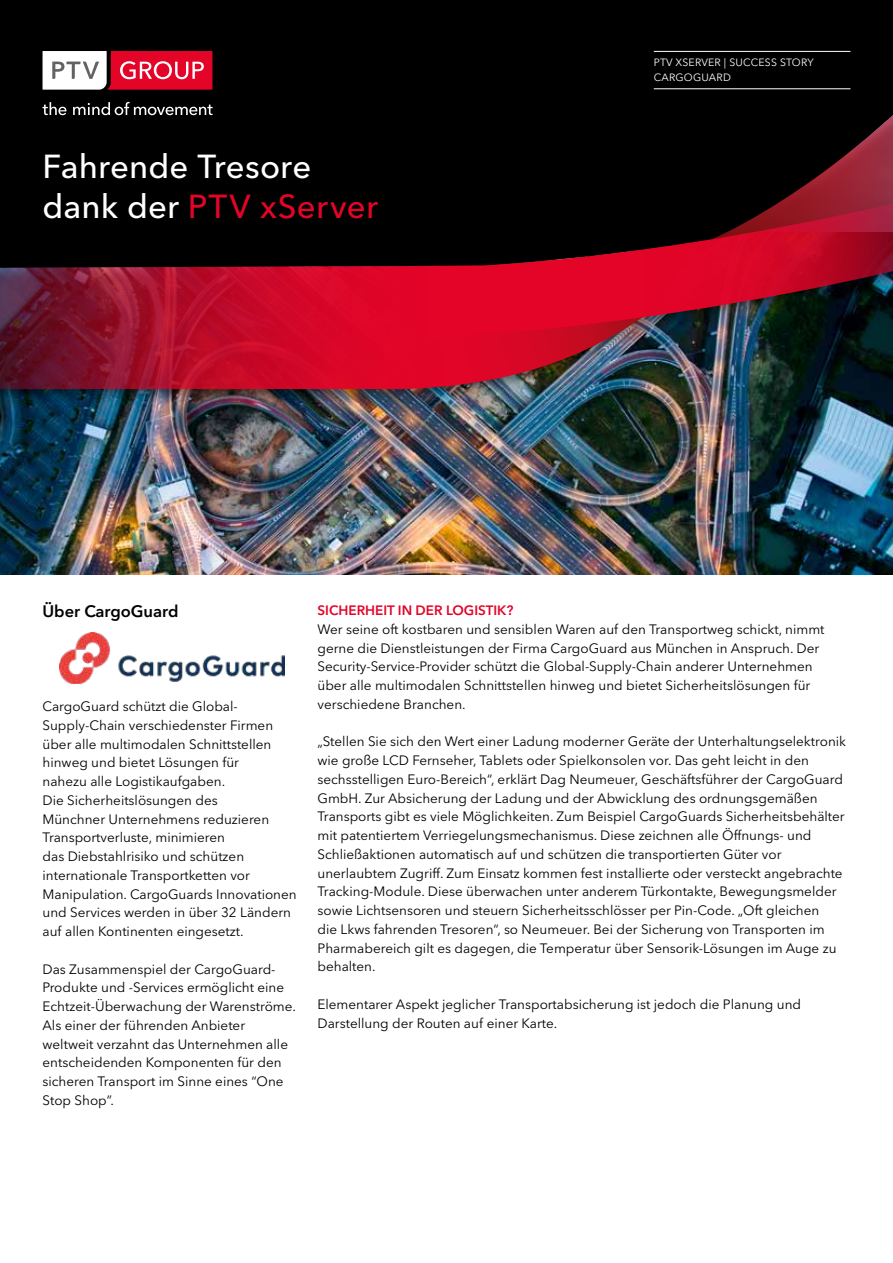
<style>
.page{position:relative;width:893px;height:1263px;background:#fff}
.page>*{position:absolute;margin:0;border:0;box-sizing:border-box;transform-origin:0 0}
.t1{font:500 33px/39.6px "Avenir Next LT Pro";letter-spacing:.005em;color:#fff}
.t2{font:600 16.5px "Avenir Next LT Pro";color:#000}
.t3{font:13.5px/18.8px "Avenir Next LT Pro";color:#000}
.t4{font:600 13.5px "Avenir Next LT Pro";color:#e40428}
.t5{font:10.5px/15px "Avenir Next LT Pro";letter-spacing:.02em;color:#fff}
.s1{color:#e40428}
</style>
<div class="page">
<img style="left:0;top:403px;width:893px;height:171px">
<div style="left:0;top:0;width:893px;height:100px;background:#000"></div>
<div style="left:0;top:100px;width:893px;height:303px;background:#000;opacity:.45"></div>
<div style="left:709px;top:104px;width:184px;height:28px;background:#000"></div>
<img style="left:0;top:384px;width:648px;height:5px">
<svg style="left:0;top:132px;width:893px;height:252px;background:#540b18"></svg>
<svg style="left:43px;top:51px;width:169px;height:39px"></svg>
<svg style="left:43px;top:102px;width:23px;height:13px"></svg>
<svg style="left:73px;top:102px;width:140px;height:13px;background:#424242"></svg>
<hr style="left:654px;top:88px;width:196px;height:1px;background:#fff">
<hr style="left:654px;top:51px;width:196px;height:1px;background:#fff">
<img style="left:59px;top:633px;width:225px;height:50px">
<h1 class="t1" style="left:43px;top:147px;width:337px">Fahrende Tresore dank der <span class="s1">PTV xServer</span></h1>
<p class="t5" style="left:654px;top:54px;width:161px">PTV XSERVER | SUCCESS STORY<br>CARGOGUARD</p>
<p class="t2" style="left:43px;top:602px;width:137px">Über CargoGuard</p>
<p class="t3" style="left:43px;top:697px;width:256px">CargoGuard schützt die Global-Supply-Chain verschiedenster Firmen über alle multimodalen Schnittstellen hinweg und bietet Lösungen für<br>nahezu alle Logistikaufgaben.<br>Die Sicherheitslösungen des<br>Münchner Unternehmens reduzieren Transportverluste, minimieren<br>das Diebstahlrisiko und schützen internationale Transportketten vor Manipulation. CargoGuards Innovationen und Services werden in über 32 Ländern auf allen Kontinenten eingesetzt.</p>
<p class="t3" style="left:43px;top:959px;width:255px">Das Zusammenspiel der CargoGuard-Produkte und -Services ermöglicht eine Echtzeit-Überwachung der Warenströme.<br>Als einer der führenden Anbieter weltweit verzahnt das Unternehmen alle entscheidenden Komponenten für den sicheren Transport im Sinne eines “One Stop Shop”.</p>
<p class="t4" style="left:317px;top:602px;width:198px">SICHERHEIT IN DER LOGISTIK?</p>
<p class="t3" style="left:317px;top:620px;width:509px">Wer seine oft kostbaren und sensiblen Waren auf den Transportweg schickt, nimmt gerne die Dienstleistungen der Firma CargoGuard aus München in Anspruch. Der Security-Service-Provider schützt die Global-Supply-Chain anderer Unternehmen über alle multimodalen Schnittstellen hinweg und bietet Sicherheitslösungen für verschiedene Branchen.</p>
<p class="t3" style="left:317px;top:732px;width:530px">„Stellen Sie sich den Wert einer Ladung moderner Geräte der Unterhaltungselektronik wie große LCD Fernseher, Tablets oder Spielkonsolen vor. Das geht leicht in den sechsstelligen Euro-Bereich“, erklärt Dag Neumeuer, Geschäftsführer der CargoGuard GmbH. Zur Absicherung der Ladung und der Abwicklung des ordnungsgemäßen Transports gibt es viele Möglichkeiten. Zum Beispiel CargoGuards Sicherheitsbehälter mit patentiertem Verriegelungsmechanismus. Diese zeichnen alle Öffnungs- und Schließaktionen automatisch auf und schützen die transportierten Güter vor unerlaubtem Zugriff. Zum Einsatz kommen fest installierte oder versteckt angebrachte Tracking-Module. Diese überwachen unter anderem Türkontakte, Bewegungsmelder sowie Lichtsensoren und steuern Sicherheitsschlösser per Pin-Code. „Oft gleichen<br>die Lkws fahrenden Tresoren“, so Neumeuer. Bei der Sicherung von Transporten im Pharmabereich gilt es dagegen, die Temperatur über Sensorik-Lösungen im Auge zu behalten.</p>
<p class="t3" style="left:317px;top:995px;width:485px">Elementarer Aspekt jeglicher Transportabsicherung ist jedoch die Planung und<br>Darstellung der Routen auf einer Karte.</p>
</div>
